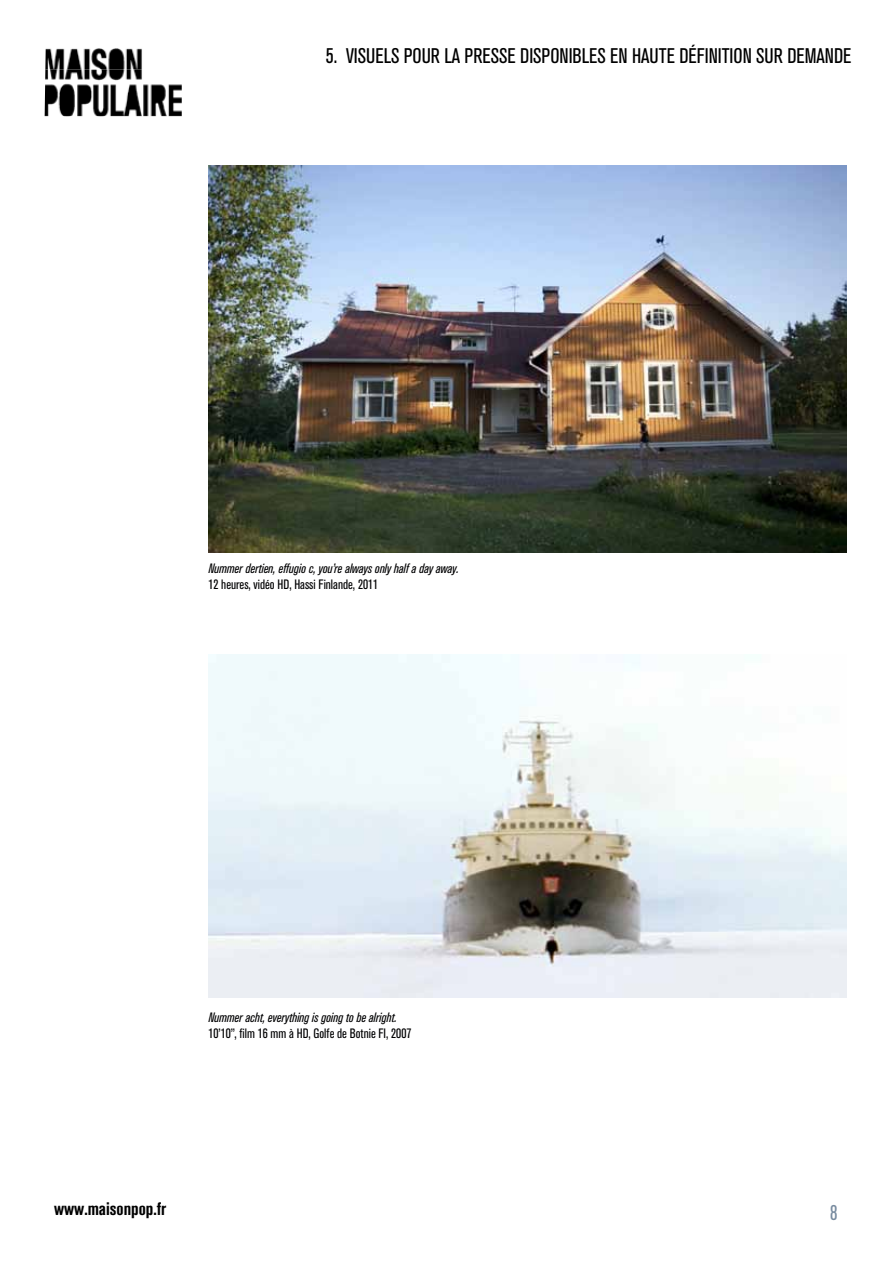
<style>
.page{position:relative;width:893px;height:1263px;background:#fff}
.page>*{position:absolute;margin:0;border:0;box-sizing:border-box;transform-origin:0 0}
.t1{font:condensed 21px "Akzidenz Grotesk BQ";color:#000}
.t2{font:500 21px "DIN Cond";color:#788b9f}
.t3{font:700 condensed 18px "Akzidenz Grotesk BQ";color:#000001}
.t4{font:italic condensed 13.5px "Akzidenz Grotesk BQ";color:#000102}
.t5{font:condensed 13.5px "Akzidenz Grotesk BQ";color:#000102}
</style>
<div class="page">
<img style="left:45px;top:48px;width:137px;height:68px">
<img style="left:208px;top:166px;width:638px;height:387px">
<img style="left:208px;top:655px;width:638px;height:342px">
<h1 class="t1" style="left:326px;top:44px;width:37px">5. VISUELS</h1>
<h1 class="t1" style="left:404px;top:44px;width:449px">POUR LA PRESSE DISPONIBLES EN HAUTE DÉFINITION SUR DEMANDE</h1>
<p class="t4" style="left:208px;top:561px;width:252px">Nummer dertien, effugio c, you’re always only half a day away.</p>
<p class="t5" style="left:208px;top:577px;width:171px">12 HEURES, VIDÉO HD, HASSI FINLANDE, 2011</p>
<p class="t4" style="left:208px;top:1009px;width:190px">Nummer acht, everything is going to be alright.</p>
<p class="t5" style="left:208px;top:1025px;width:205px">10’10”, FILM 16 MM À HD, GOLFE DE BOTNIE FI, 2007</p>
<h2 class="t3" style="left:54px;top:1198px;width:114px">www.maisonpop.fr</h2>
<h1 class="t2" style="left:830px;top:1199px;width:10px">8</h1>
</div>
